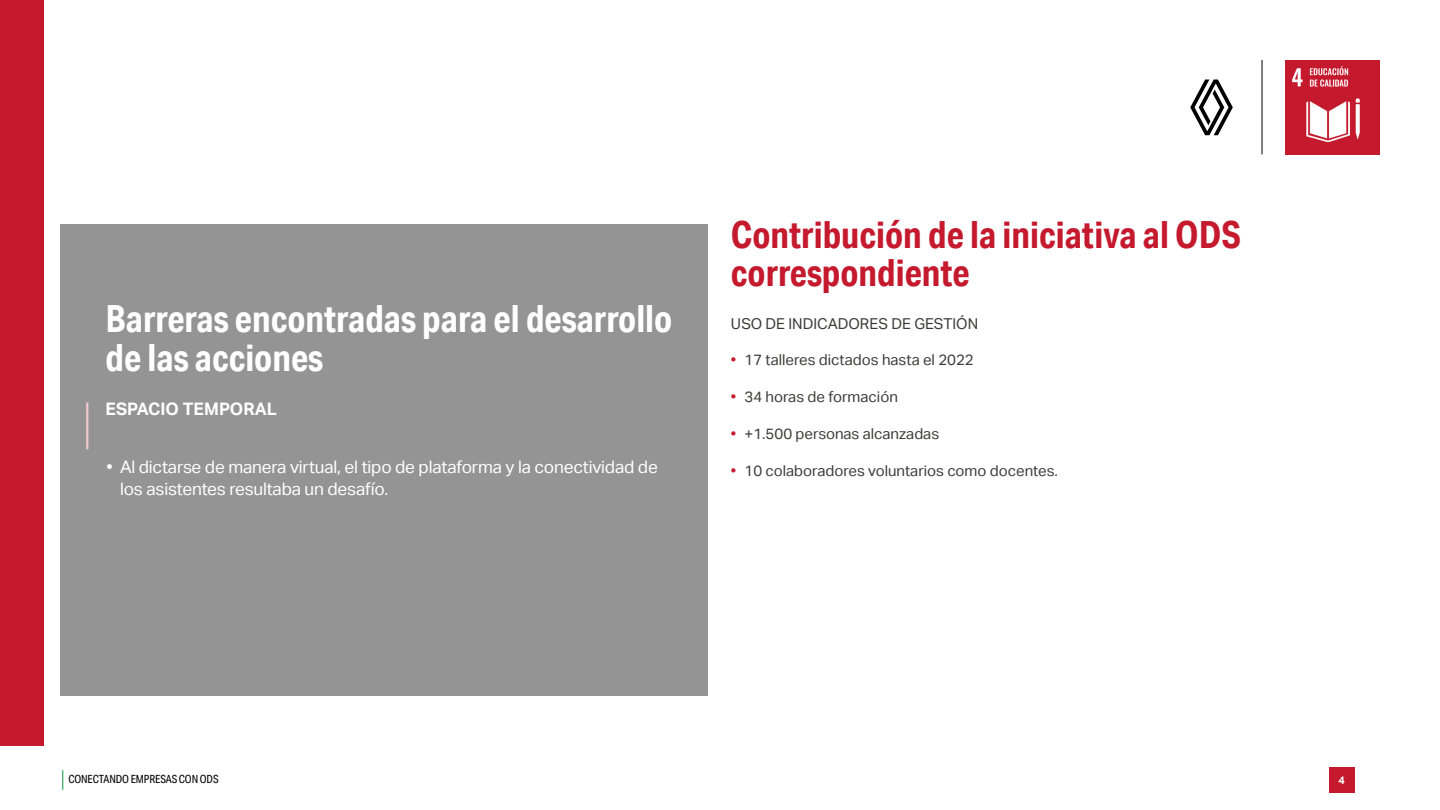
<style>
.page{position:relative;width:1440px;height:810px;background:#fff}
.page>*{position:absolute;margin:0;border:0;box-sizing:border-box;transform-origin:0 0}
.t1{font:700 37.5px/38.2px "Aktiv Grotesk Cd";color:#fff}
.t2{font:700 37.5px/38.2px "Aktiv Grotesk Cd";color:#c5192d}
.t3{font:17.25px/21.8px "Aktiv Grotesk";letter-spacing:-.01em;color:#fff}
.t4{font:700 17.25px "Aktiv Grotesk";color:#fff}
.t5{font:15px "Aktiv Grotesk";color:#3c3c3b}
.t6{font:11.25px "Aktiv Grotesk Cd";letter-spacing:-.01em;color:#000}
.t7{font:700 10.88px "Aktiv Grotesk";color:#fff}
.s1{color:#c5192d}
</style>
<div class="page">
<svg style="left:62px;top:770px;width:1px;height:20px"></svg>
<div style="left:1329px;top:767px;width:25px;height:26px;background:#c5192d"></div>
<img style="left:1285px;top:60px;width:95px;height:95px">
<hr style="left:1262px;top:60px;width:1px;height:94px;background:#000">
<svg style="left:1190px;top:80px;width:43px;height:55px"></svg>
<div style="left:0;top:0;width:44px;height:746px;background:#c5192d"></div>
<div style="left:60px;top:225px;width:648px;height:471px;background:#949494"></div>
<hr style="left:86px;top:402px;width:2px;height:47px;background:#f0c6ca">
<h1 class="t1" style="left:106px;top:299px;width:568px">Barreras encontradas para el desarrollo de las acciones</h1>
<p class="t4" style="left:106px;top:399px;width:173px">ESPACIO TEMPORAL</p>
<p class="t3" style="left:120px;top:456px;width:539px;text-indent:-14px">• Al dictarse de manera virtual, el tipo de plataforma y la conectividad de los asistentes resultaba un desafío.</p>
<h1 class="t2" style="left:731px;top:215px;width:512px">Contribución de la iniciativa al ODS correspondiente</h1>
<p class="t5" style="left:731px;top:315px;width:249px">USO DE INDICADORES DE GESTIÓN</p>
<p class="t5" style="left:731px;top:351px;width:244px"><span class="s1">•</span> 17 talleres dictados hasta el 2022</p>
<p class="t5" style="left:731px;top:388px;width:168px"><span class="s1">•</span> 34 horas de formación</p>
<p class="t5" style="left:731px;top:425px;width:210px"><span class="s1">•</span> +1.500 personas alcanzadas</p>
<p class="t5" style="left:731px;top:462px;width:328px"><span class="s1">•</span> 10 colaboradores voluntarios como docentes.</p>
<p class="t6" style="left:68px;top:773px;width:152px">CONECTANDO EMPRESAS CON ODS</p>
<p class="t7" style="left:1338px;top:774px;width:8px">4</p>
</div>
